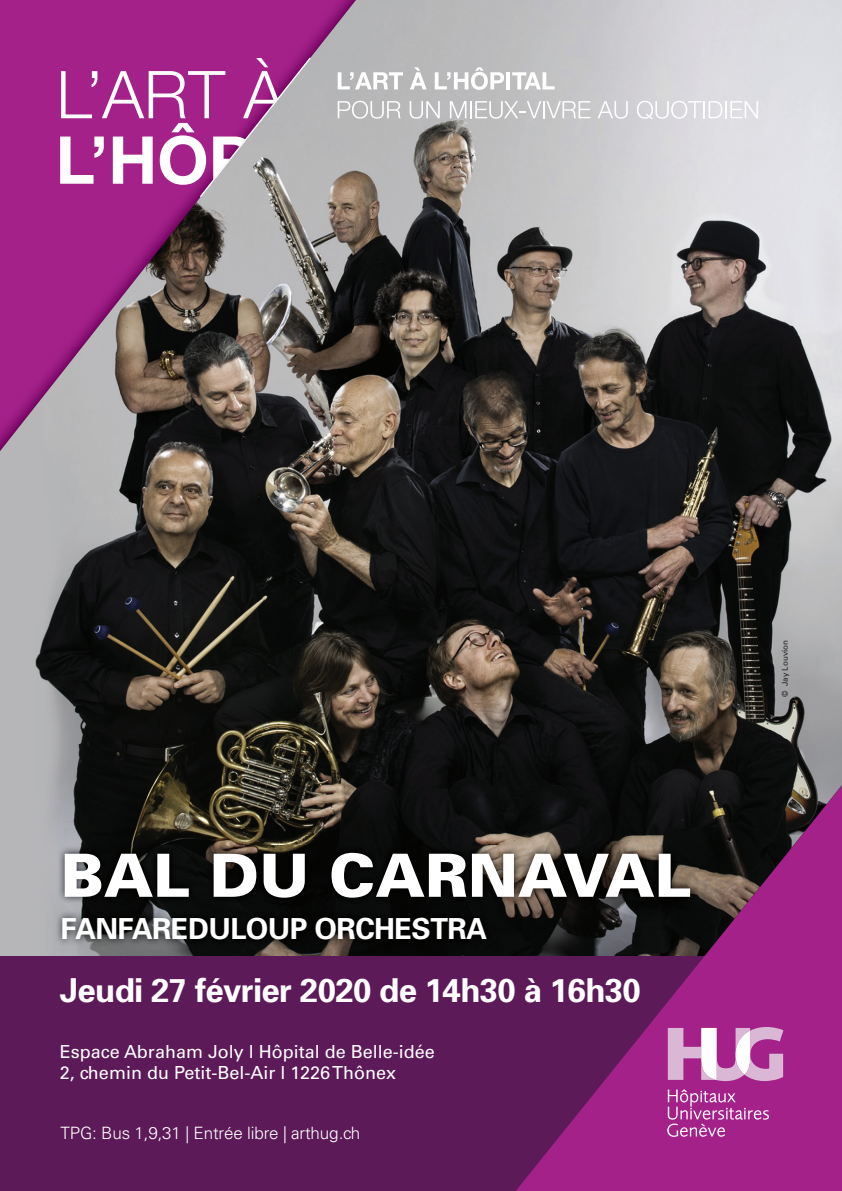
<style>
.page{position:relative;width:842px;height:1191px;background:#fff}
.page>*{position:absolute;margin:0;border:0;box-sizing:border-box;transform-origin:0 0}
.t1{font:900 59.6px "Univers";color:#fff}
.t2{font:700 33px "Univers";letter-spacing:-.02em;color:#fff}
.t3{font:700 29px "Univers";letter-spacing:-.02em;color:#fff}
.t4{font:18px/21px "Univers LT Std";color:#fff}
.t5{font:300 17px "Univers LT Std";letter-spacing:-.01em;color:#fff}
.t6{font:8px "Univers";color:#231f20}
</style>
<div class="page">
<img style="left:0;top:0;width:842px;height:956px">
<svg style="left:60px;top:58px;width:251px;height:139px"></svg>
<svg style="left:338px;top:72px;width:65px;height:17px"></svg>
<svg style="left:410px;top:67px;width:17px;height:22px"></svg>
<svg style="left:435px;top:67px;width:69px;height:23px"></svg>
<hr style="left:506px;top:72px;width:4px;height:17px;background:#fff">
<svg style="left:512px;top:72px;width:43px;height:17px"></svg>
<svg style="left:331px;top:100px;width:70px;height:19px"></svg>
<svg style="left:410px;top:101px;width:30px;height:18px"></svg>
<svg style="left:450px;top:101px;width:140px;height:18px"></svg>
<svg style="left:598px;top:101px;width:30px;height:18px"></svg>
<svg style="left:637px;top:101px;width:121px;height:18px"></svg>
<div style="left:0;top:956px;width:842px;height:235px;background:#5c1a58"></div>
<svg style="left:516px;top:785px;width:326px;height:406px;fill:#a4218a"></svg>
<svg style="left:667px;top:1089px;width:102px;height:47px;background:#b2439c"></svg>
<svg style="left:668px;top:1027px;width:115px;height:54px;background:#cc8abf"></svg>
<img style="left:54px;top:845px;width:644px;height:102px">
<h1 class="t1" style="left:61px;top:838px;width:632px">BAL DU CARNAVAL</h1>
<h3 class="t3" style="left:61px;top:911px;width:428px">FANFAREDULOUP ORCHESTRA</h3>
<h2 class="t2" style="left:60px;top:970px;width:582px">Jeudi 27 février 2020 de 14h30 à 16h30</h2>
<p class="t4" style="left:60px;top:1041px;width:376px">Espace Abraham Joly l Hôpital de Belle-idée<br>2, chemin du Petit-Bel-Air l 1226 Thônex</p>
<p class="t5" style="left:61px;top:1122px;width:301px">TPG: Bus 1,9,31 | Entrée libre | arthug.ch</p>
<p class="t6" style="left:780px;top:697px;width:59px;rotate:-90deg">© Jay Louvion</p>
</div>
